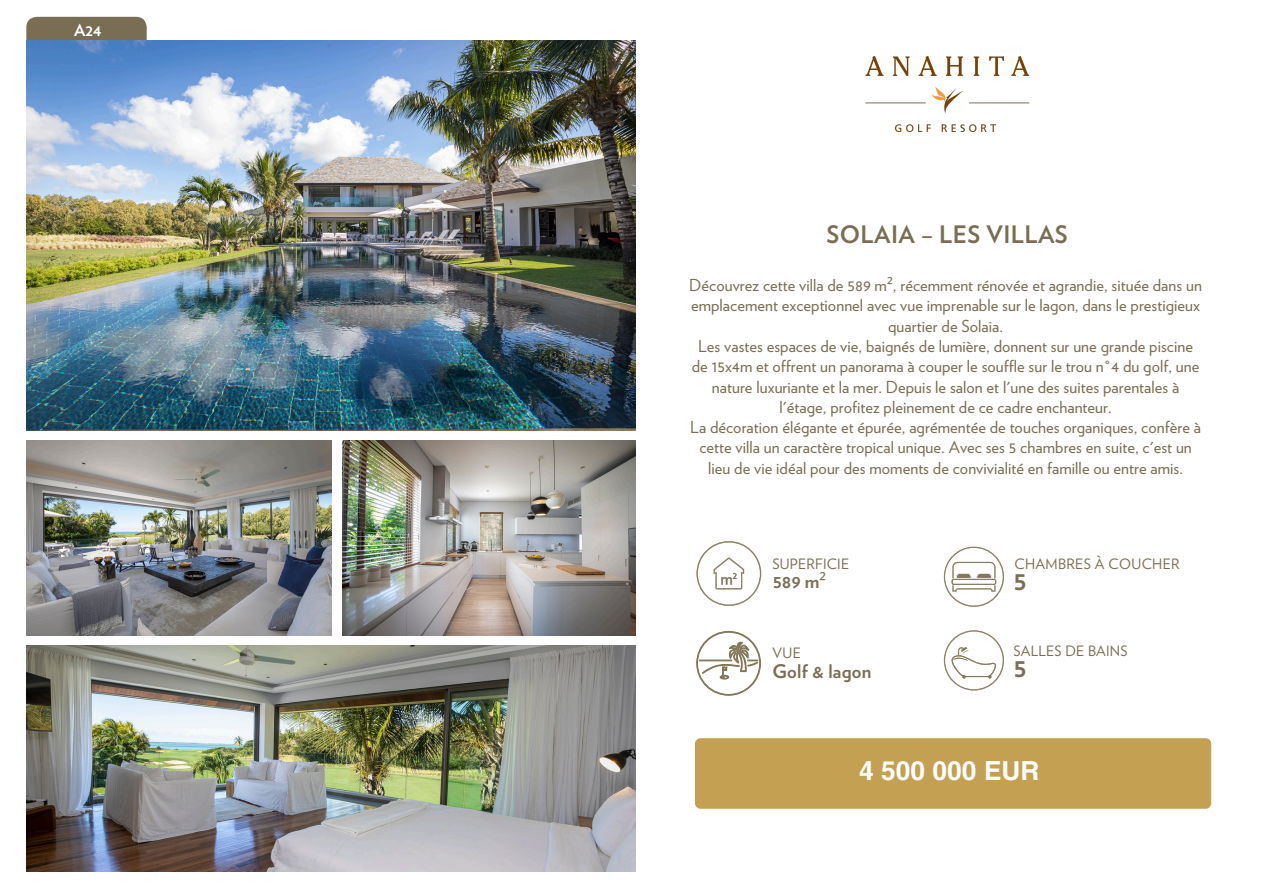
<style>
.page{position:relative;width:1263px;height:894px;background:#fff}
.page>*{position:absolute;margin:0;border:0;box-sizing:border-box;transform-origin:0 0}
.t1{font:700 27px "Verlag";color:#796d53}
.t2{font:700 26.25px "Helvetica LT Pro";letter-spacing:.005em;color:#fff}
.t3{font:700 24px "Verlag";letter-spacing:.02em;color:#796d53}
.t4{font:700 18.75px "Verlag";letter-spacing:.01em;color:#796d53}
.t5{font:16.5px/20.2px "Verlag";letter-spacing:.005em;color:#796d53;text-align:center}
.t6{font:700 16.5px "Verlag";color:#fff}
.t7{font:14.25px "Verlag";letter-spacing:.015em;color:#796d53}
.s1{font-family:"Noto Sans"}
.s2{font-family:"Noto Sans";font-weight:400}
</style>
<div class="page">
<img style="left:865px;top:55px;width:165px;height:77px">
<div style="left:695px;top:738px;width:516px;height:70px;background:#c4a053"></div>
<svg style="left:696px;top:541px;width:65px;height:64px"></svg>
<svg style="left:696px;top:630px;width:65px;height:65px"></svg>
<svg style="left:944px;top:546px;width:60px;height:60px"></svg>
<svg style="left:944px;top:630px;width:60px;height:60px"></svg>
<svg style="left:26px;top:17px;width:121px;height:24px"></svg>
<img style="left:26px;top:645px;width:609px;height:226px">
<img style="left:26px;top:41px;width:609px;height:389px">
<img style="left:26px;top:440px;width:305px;height:195px">
<img style="left:342px;top:440px;width:294px;height:195px">
<p class="t6" style="left:74px;top:23px;width:29px">A24</p>
<p class="t3" style="left:826px;top:224px;width:243px">SOLAIA – LES VILLAS</p>
<p class="t5" style="left:689px;top:276px;width:514px">Découvrez cette villa de 589 m<span class="s1">²</span>, récemment rénovée et agrandie, située dans un emplacement exceptionnel avec vue imprenable sur le lagon, dans le prestigieux quartier de Solaia.<br>Les vastes espaces de vie, baignés de lumière, donnent sur une grande piscine de 15x4m et offrent un panorama à couper le souffle sur le trou n°4 du golf, une nature luxuriante et la mer. Depuis le salon et l'une des suites parentales à l'étage, profitez pleinement de ce cadre enchanteur.<br>La décoration élégante et épurée, agrémentée de touches organiques, confère à cette villa un caractère tropical unique. Avec ses 5 chambres en suite, c'est un lieu de vie idéal pour des moments de convivialité en famille ou entre amis.</p>
<h2 class="t7" style="left:772px;top:557px;width:78px">SUPERFICIE</h2>
<h3 class="t7" style="left:1014px;top:557px;width:167px">CHAMBRES À COUCHER</h3>
<p class="t4" style="left:773px;top:573px;width:55px">589 m<span class="s2">²</span></p>
<p class="t1" style="left:1013px;top:568px;width:15px">5</p>
<h5 class="t7" style="left:772px;top:646px;width:30px">VUE</h5>
<p class="t4" style="left:772px;top:663px;width:100px">Golf &amp; lagon</p>
<p class="t7" style="left:1013px;top:644px;width:116px">SALLES DE BAINS</p>
<p class="t1" style="left:1013px;top:655px;width:15px">5</p>
<p class="t2" style="left:859px;top:761px;width:182px">4 500 000 EUR</p>
</div>
